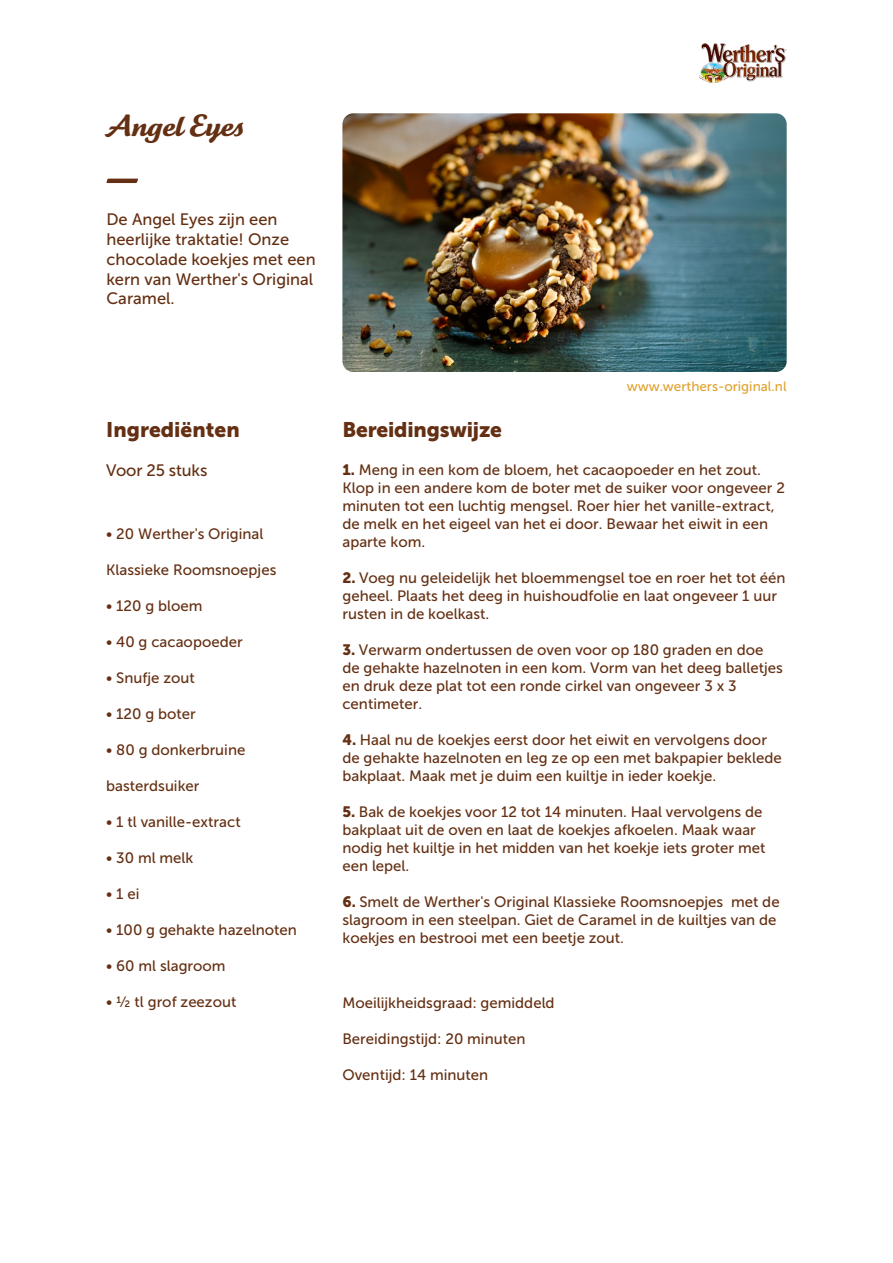
<style>
.page{position:relative;width:893px;height:1263px;background:#fff}
.page>*{position:absolute;margin:0;border:0;box-sizing:border-box;transform-origin:0 0}
.t1{font:30px "Tartine Script Pro Bld";color:#642f12}
.t2{font:21px "Museo Sans 900";letter-spacing:-.01em;color:#642f12}
.t3{font:16.5px/19.8px "Museo Sans 500";color:#642f12}
.t4{font:15px/18px "Museo Sans 500";color:#642f12}
.t5{font:13.5px "Museo Sans 500";color:#dfa32f}
.s1{font-family:"Museo Sans 900"}
</style>
<div class="page">
<img style="left:699px;top:43px;width:88px;height:40px">
<svg style="left:106px;top:178px;width:32px;height:5px"></svg>
<img style="left:342px;top:113px;width:445px;height:259px">
<h1 class="t1" style="left:106px;top:109px;width:139px">Angel Eyes</h1>
<p class="t3" style="left:106px;top:210px;width:211px">De Angel Eyes zijn een heerlijke traktatie! Onze chocolade koekjes met een kern van Werther's Original<br>Caramel.</p>
<h2 class="t2" style="left:106px;top:417px;width:135px">Ingrediënten</h2>
<p class="t3" style="left:106px;top:461px;width:103px">Voor 25 stuks</p>
<p class="t4" style="left:106px;top:524px;width:159px">• 20 Werther's Original</p>
<p class="t4" style="left:106px;top:560px;width:172px">Klassieke Roomsnoepjes</p>
<p class="t4" style="left:106px;top:596px;width:98px">• 120 g bloem</p>
<p class="t4" style="left:106px;top:632px;width:138px">• 40 g cacaopoeder</p>
<p class="t4" style="left:106px;top:668px;width:90px">• Snufje zout</p>
<p class="t4" style="left:106px;top:704px;width:91px">• 120 g boter</p>
<p class="t4" style="left:106px;top:740px;width:141px">• 80 g donkerbruine</p>
<p class="t4" style="left:106px;top:776px;width:95px">basterdsuiker</p>
<p class="t4" style="left:106px;top:812px;width:136px">• 1 tl vanille-extract</p>
<p class="t4" style="left:106px;top:848px;width:89px">• 30 ml melk</p>
<p class="t4" style="left:106px;top:884px;width:35px">• 1 ei</p>
<p class="t4" style="left:106px;top:920px;width:192px">• 100 g gehakte hazelnoten</p>
<p class="t4" style="left:106px;top:956px;width:121px">• 60 ml slagroom</p>
<p class="t4" style="left:106px;top:992px;width:132px">• ½ tl grof zeezout</p>
<p class="t5" style="left:627px;top:379px;width:161px">www.werthers-original.nl</p>
<h2 class="t2" style="left:342px;top:417px;width:161px">Bereidingswijze</h2>
<p class="t4" style="left:342px;top:460px;width:444px"><span class="s1">1.</span> Meng in een kom de bloem, het cacaopoeder en het zout.<br>Klop in een andere kom de boter met de suiker voor ongeveer 2 minuten tot een luchtig mengsel. Roer hier het vanille-extract, de melk en het eigeel van het ei door. Bewaar het eiwit in een aparte kom.</p>
<p class="t4" style="left:342px;top:568px;width:445px"><span class="s1">2.</span> Voeg nu geleidelijk het bloemmengsel toe en roer het tot één geheel. Plaats het deeg in huishoudfolie en laat ongeveer 1 uur rusten in de koelkast.</p>
<p class="t4" style="left:342px;top:640px;width:442px"><span class="s1">3.</span> Verwarm ondertussen de oven voor op 180 graden en doe de gehakte hazelnoten in een kom. Vorm van het deeg balletjes en druk deze plat tot een ronde cirkel van ongeveer 3 x 3 centimeter.</p>
<p class="t4" style="left:342px;top:730px;width:441px"><span class="s1">4.</span> Haal nu de koekjes eerst door het eiwit en vervolgens door de gehakte hazelnoten en leg ze op een met bakpapier beklede bakplaat. Maak met je duim een kuiltje in ieder koekje.</p>
<p class="t4" style="left:342px;top:802px;width:425px"><span class="s1">5.</span> Bak de koekjes voor 12 tot 14 minuten. Haal vervolgens de bakplaat uit de oven en laat de koekjes afkoelen. Maak waar nodig het kuiltje in het midden van het koekje iets groter met een lepel.</p>
<p class="t4" style="left:342px;top:892px;width:439px"><span class="s1">6.</span> Smelt de Werther's Original Klassieke Roomsnoepjes met de slagroom in een steelpan. Giet de Caramel in de kuiltjes van de koekjes en bestrooi met een beetje zout.</p>
<p class="t4" style="left:342px;top:994px;width:214px">Moeilijkheidsgraad: gemiddeld</p>
<p class="t4" style="left:342px;top:1030px;width:185px">Bereidingstijd: 20 minuten</p>
<p class="t4" style="left:342px;top:1066px;width:147px">Oventijd: 14 minuten</p>
</div>
